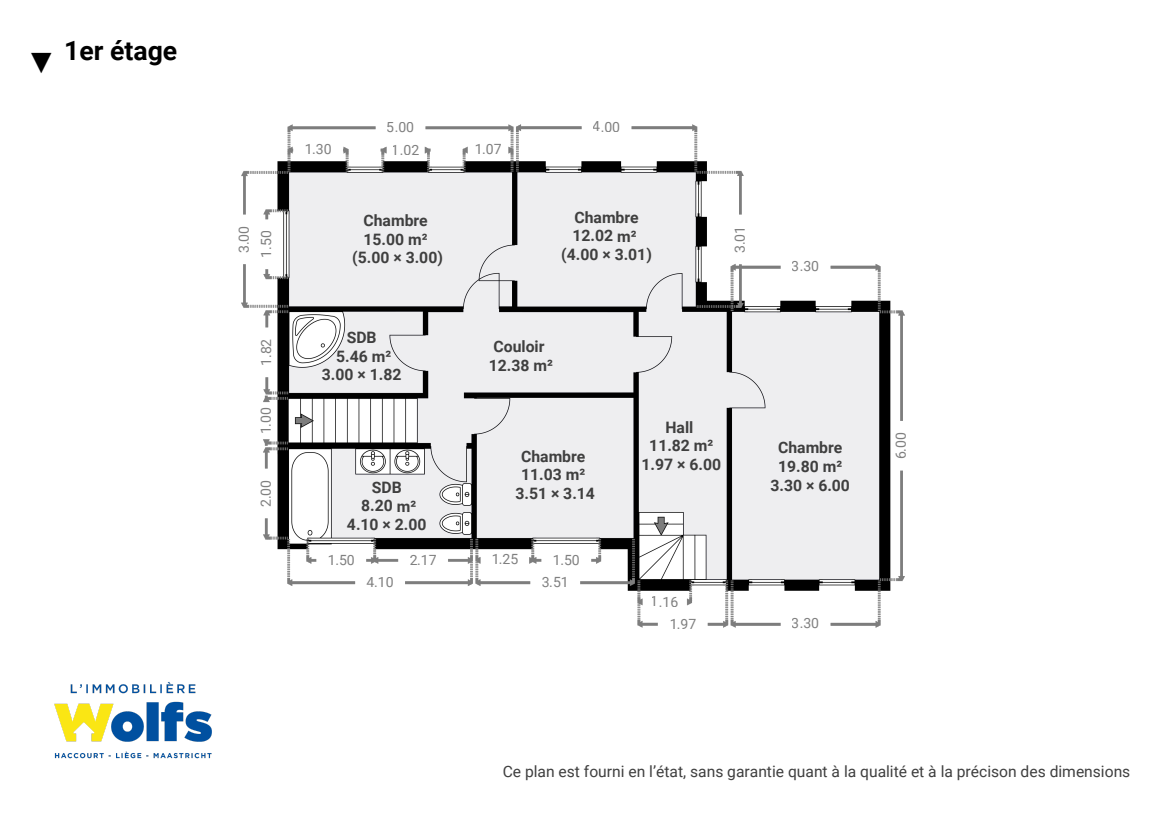
<style>
.page{position:relative;width:1152px;height:814px;background:#fff}
.page>*{position:absolute;margin:0;border:0;box-sizing:border-box;transform-origin:0 0}
.t1{font:700 26.62px "Roboto";color:#000}
.t2{font:26.62px "DejaVu Sans";color:#000}
.t3{font:700 15.75px/18.6px "Roboto";color:#3f3f3f;text-align:center}
.t4{font:15.67px "Roboto";color:#3f3f3f}
.t5{font:14.02px/22.3px "Roboto";color:#7f7f7f}
</style>
<div class="page">
<img style="left:54px;top:682px;width:158px;height:77px">
<img style="left:241px;top:124px;width:664px;height:504px">
<p class="t2" style="left:31px;top:45px;width:22px">▼</p>
<p class="t1" style="left:64px;top:35px;width:115px">1er étage</p>
<p class="t5" style="left:233px;top:253px;width:29px;rotate:-90deg">3.00</p>
<p class="t5" style="left:255px;top:258px;width:29px;rotate:-90deg">1.50</p>
<p class="t5" style="left:255px;top:366px;width:29px;rotate:-90deg">1.82</p>
<p class="t5" style="left:255px;top:434px;width:29px;rotate:-90deg">1.00</p>
<p class="t5" style="left:255px;top:507px;width:29px;rotate:-90deg">2.00</p>
<p class="t5" style="left:304px;top:138px;width:29px">1.30</p>
<p class="t5" style="left:387px;top:116px;width:34px;text-align:center">5.00<br>1.02</p>
<h2 class="t3" style="left:352px;top:211px;width:92px">Chambre<br>15.00 m² (5.00 × 3.00)</h2>
<p class="t3" style="left:322px;top:328px;width:81px">SDB<br>5.46 m²<br>3.00 × 1.82</p>
<h2 class="t3" style="left:347px;top:478px;width:81px">SDB<br>8.20 m²<br>4.10 × 2.00</h2>
<p class="t5" style="left:328px;top:549px;width:29px">1.50</p>
<p class="t5" style="left:409px;top:548px;width:29px">2.17</p>
<p class="t5" style="left:366px;top:571px;width:29px">4.10</p>
<p class="t5" style="left:474px;top:138px;width:29px">1.07</p>
<p class="t5" style="left:593px;top:115px;width:29px">4.00</p>
<p class="t3" style="left:561px;top:208px;width:92px">Chambre<br>12.02 m² (4.00 × 3.01)</p>
<p class="t5" style="left:729px;top:253px;width:29px;rotate:-90deg">3.01</p>
<p class="t5" style="left:792px;top:255px;width:29px">3.30</p>
<h2 class="t3" style="left:489px;top:337px;width:66px;text-align:left">Couloir<br>12.38 m²</h2>
<p class="t3" style="left:515px;top:447px;width:81px">Chambre<br>11.03 m²<br>3.51 × 3.14</p>
<p class="t5" style="left:491px;top:548px;width:29px">1.25</p>
<p class="t5" style="left:541px;top:549px;width:40px;text-indent:11px">1.50<br>3.51</p>
<h2 class="t3" style="left:642px;top:418px;width:81px">Hall<br>11.82 m²<br>1.97 × 6.00</h2>
<p class="t5" style="left:669px;top:590px;width:29px;text-indent:-18px">1.16<br>1.97</p>
<h3 class="t3" style="left:770px;top:438px;width:81px">Chambre<br>19.80 m²<br>3.30 × 6.00</h3>
<p class="t5" style="left:792px;top:612px;width:29px">3.30</p>
<p class="t5" style="left:890px;top:459px;width:29px;rotate:-90deg">6.00</p>
<h1 class="t4" style="left:503px;top:762px;width:629px">Ce plan est fourni en l’état, sans garantie quant à la qualité et à la précison des dimensions</h1>
</div>
